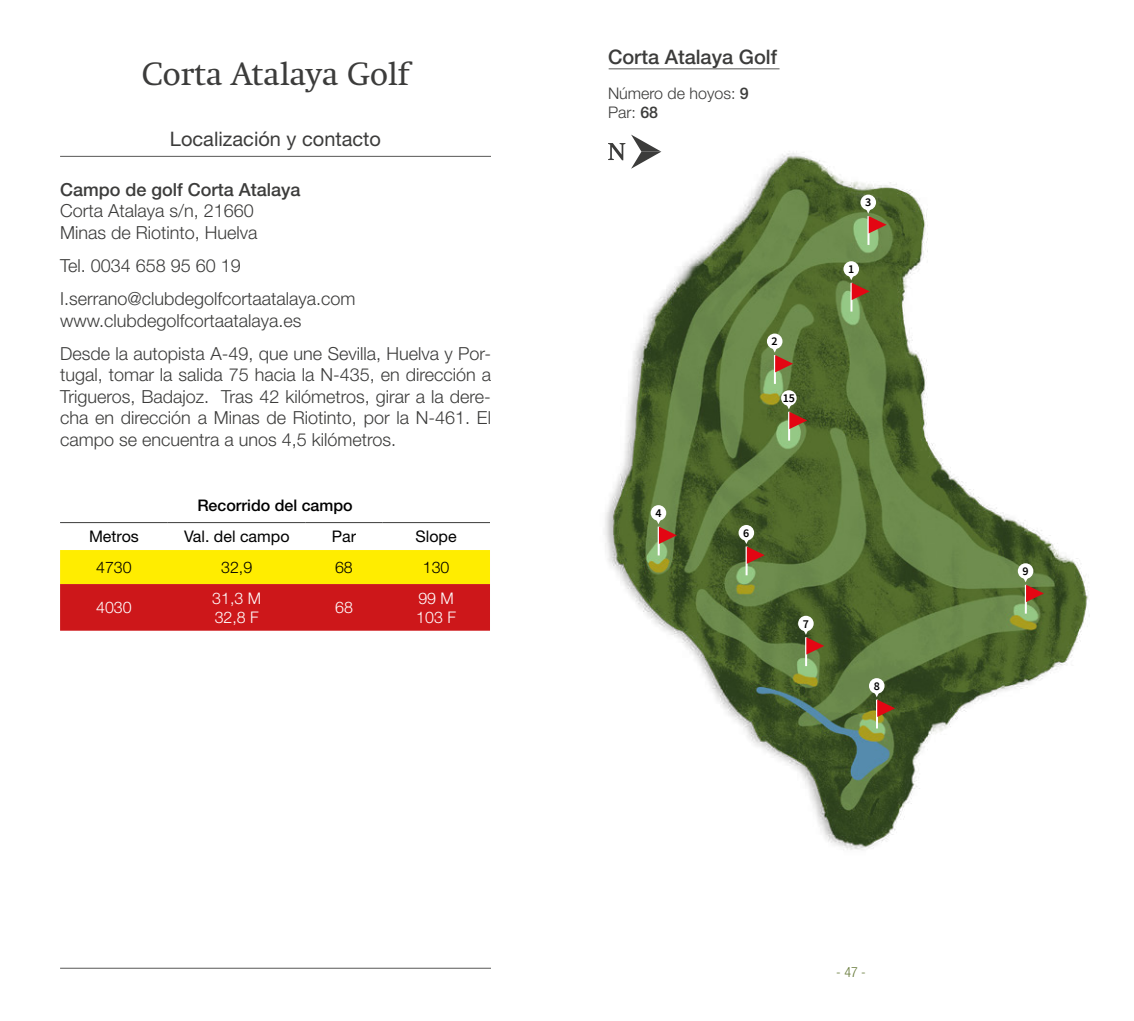
<style>
.page{position:relative;width:1134px;height:1021px;background:#fff}
.page>*{position:absolute;margin:0;border:0;box-sizing:border-box;transform-origin:0 0}
.t1{font:32px "Swift";color:#3c3c3b}
.t2{font:20px "Helvetica Neue LT Std";color:#3c3c3b}
.t3{font:500 20px "Helvetica Neue LT Std";color:#3c3c3b}
.t4{font:300 18px/21.6px "Helvetica Neue LT Std";color:#3c3c3b}
.t5{font:500 18px "Helvetica Neue LT Std";color:#3c3c3b}
.t6{font:16px "Helvetica Neue LT Std";color:#000}
.t7{font:300 16px/19.2px "Helvetica Neue LT Std";color:#fff}
.t8{font:300 16px/19.2px "Helvetica Neue LT Std";color:#3c3c3b}
.t9{font:500 16px "Helvetica Neue LT Std";color:#000}
.t10{font:300 16px "Helvetica Neue LT Std";color:#000}
.t11{font:300 condensed 14px "Helvetica Neue LT Pro";color:#677a3a}
.t12{font:300 14px "Helvetica Neue LT Std";color:#677a3a}
.t13{font:600 12px "Source Sans Pro";color:#000}
.s1{font-weight:500}
</style>
<div class="page">
<img style="left:604px;top:68px;width:486px;height:782px">
<hr style="left:609px;top:68px;width:170px;height:1px;background:#575756">
<svg style="left:631px;top:135px;width:30px;height:34px"></svg>
<svg style="left:608px;top:143px;width:17px;height:17px"></svg>
<hr style="left:867px;top:216px;width:2px;height:29px;background:#fff">
<div style="left:860px;top:194px;width:16px;height:16px;background:#fff;border-radius:50%"></div>
<svg style="left:866px;top:209px;width:21px;height:24px"></svg>
<hr style="left:850px;top:283px;width:2px;height:28px;background:#fff">
<div style="left:843px;top:261px;width:16px;height:16px;background:#fff;border-radius:50%"></div>
<svg style="left:849px;top:275px;width:20px;height:25px"></svg>
<hr style="left:774px;top:355px;width:2px;height:29px;background:#fff">
<div style="left:767px;top:333px;width:15px;height:16px;background:#fff;border-radius:50%"></div>
<svg style="left:772px;top:348px;width:21px;height:24px"></svg>
<hr style="left:788px;top:412px;width:2px;height:28px;background:#fff">
<div style="left:781px;top:390px;width:16px;height:16px;background:#fff;border-radius:50%"></div>
<svg style="left:786px;top:404px;width:21px;height:25px"></svg>
<hr style="left:745px;top:546px;width:2px;height:29px;background:#fff">
<div style="left:738px;top:525px;width:16px;height:15px;background:#fff;border-radius:50%"></div>
<svg style="left:744px;top:539px;width:21px;height:25px"></svg>
<hr style="left:658px;top:526px;width:2px;height:29px;background:#fff">
<div style="left:651px;top:505px;width:15px;height:15px;background:#fff;border-radius:50%"></div>
<svg style="left:656px;top:519px;width:21px;height:25px"></svg>
<hr style="left:805px;top:637px;width:2px;height:29px;background:#fff">
<div style="left:798px;top:615px;width:16px;height:16px;background:#fff;border-radius:50%"></div>
<svg style="left:803px;top:630px;width:21px;height:24px"></svg>
<hr style="left:876px;top:699px;width:2px;height:29px;background:#fff">
<div style="left:869px;top:678px;width:15px;height:15px;background:#fff;border-radius:50%"></div>
<svg style="left:874px;top:692px;width:21px;height:25px"></svg>
<hr style="left:1025px;top:584px;width:2px;height:29px;background:#fff">
<div style="left:1018px;top:563px;width:15px;height:16px;background:#fff;border-radius:50%"></div>
<svg style="left:1023px;top:577px;width:21px;height:25px"></svg>
<hr style="left:60px;top:156px;width:431px;height:1px;background:#575756">
<svg style="left:60px;top:550px;width:430px;height:80px;background:#e2720f"></svg>
<hr style="left:60px;top:522px;width:108px;height:1px;background:#3c3c3b">
<hr style="left:168px;top:522px;width:138px;height:1px;background:#3c3c3b">
<hr style="left:306px;top:522px;width:76px;height:1px;background:#3c3c3b">
<hr style="left:382px;top:522px;width:108px;height:1px;background:#3c3c3b">
<hr style="left:60px;top:967px;width:431px;height:1px;background:#575756">
<h1 class="t1" style="left:142px;top:55px;width:269px">Corta Atalaya Golf</h1>
<p class="t2" style="left:170px;top:127px;width:213px">Localización y contacto</p>
<p class="t5" style="left:60px;top:179px;width:242px">Campo de golf Corta Atalaya</p>
<p class="t4" style="left:60px;top:200px;width:199px">Corta Atalaya s/n, 21660<br>Minas de Riotinto, Huelva</p>
<p class="t4" style="left:60px;top:249px;width:297px;line-height:33px">Tel. 0034 658 95 60 19<br>I.serrano@clubdegolfcortaatalaya.com</p>
<p class="t4" style="left:60px;top:303px;width:432px;line-height:33px">www.clubdegolfcortaatalaya.es<br>Desde la autopista A-49, que une Sevilla, Huelva y Por-</p>
<p class="t4" style="left:60px;top:363px;width:432px;text-align:justify">tugal, tomar la salida 75 hacia la N-435, en dirección a Trigueros, Badajoz. Tras 42 kilómetros, girar a la dere&shy;cha en dirección a Minas de Riotinto, por la N-461. El campo se encuentra a unos 4,5 kilómetros.</p>
<p class="t9" style="left:197px;top:496px;width:157px">Recorrido del campo</p>
<p class="t6" style="left:89px;top:527px;width:51px">Metros</p>
<p class="t6" style="left:184px;top:527px;width:107px">Val. del campo</p>
<p class="t6" style="left:332px;top:527px;width:26px">Par</p>
<p class="t6" style="left:415px;top:527px;width:43px">Slope</p>
<p class="t10" style="left:96px;top:557px;width:37px">4730</p>
<p class="t10" style="left:221px;top:557px;width:33px">32,9</p>
<p class="t10" style="left:335px;top:557px;width:19px">68</p>
<p class="t10" style="left:423px;top:557px;width:28px">130</p>
<p class="t7" style="left:96px;top:597px;width:37px">4030</p>
<p class="t7" style="left:212px;top:588px;width:50px">31,3 M<br>32,8 F</p>
<p class="t7" style="left:335px;top:597px;width:19px">68</p>
<p class="t7" style="left:416px;top:588px;width:41px">99 M<br>103 F</p>
<p class="t3" style="left:608px;top:44px;width:170px">Corta Atalaya Golf</p>
<p class="t8" style="left:608px;top:84px;width:142px">Número de hoyos: <span class="s1">9<br></span>Par: <span class="s1">68</span></p>
<p class="t13" style="left:772px;top:333px;width:8px">2</p>
<p class="t13" style="left:783px;top:390px;width:14px">15</p>
<p class="t13" style="left:865px;top:194px;width:8px">3</p>
<p class="t13" style="left:848px;top:261px;width:8px">1</p>
<p class="t13" style="left:655px;top:505px;width:8px">4</p>
<p class="t13" style="left:743px;top:525px;width:8px">6</p>
<p class="t13" style="left:803px;top:615px;width:8px">7</p>
<p class="t13" style="left:874px;top:678px;width:8px">8</p>
<p class="t11" style="left:836px;top:964px;width:31px">- 47 -</p>
<p class="t12" style="left:829px;top:963px;width:35px">- 47 -</p>
<p class="t13" style="left:1022px;top:563px;width:8px">9</p>
</div>
